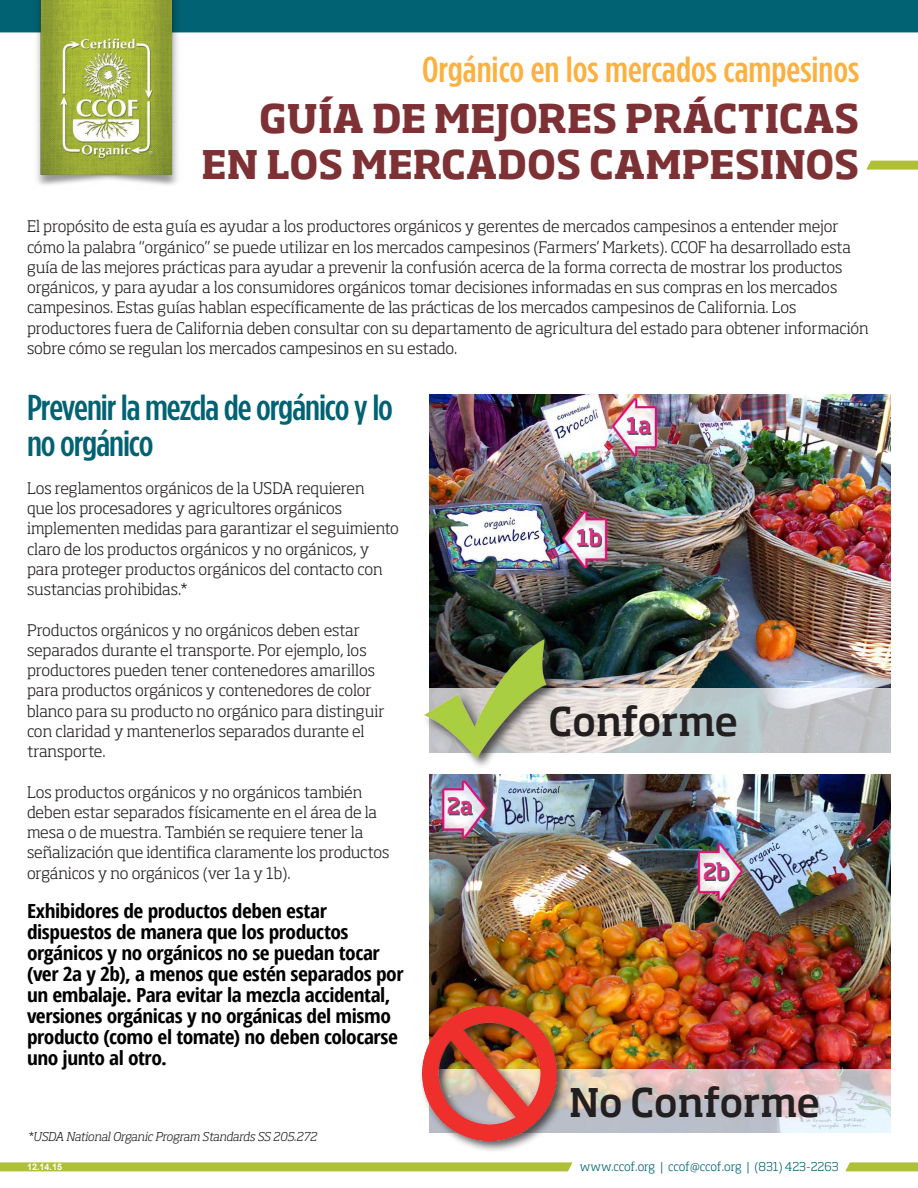
<style>
.page{position:relative;width:918px;height:1188px;background:#fff}
.page>*{position:absolute;margin:0;border:0;box-sizing:border-box;transform-origin:0 0}
.t1{font:700 39px/46.5px "Soho Std";color:#7d3135;text-align:right}
.t2{font:500 39px "Soho Std";letter-spacing:-.01em;color:#231f20}
.t3{font:500 36px/36px "Gotham Condensed";letter-spacing:-.03em;color:#006272;scale:1.1 1}
.t4{font:500 36px "Gotham Condensed";color:#fbb03f;scale:1.1 1}
.t5{font:700 condensed 19.5px/21px "Open Sans";letter-spacing:-.02em;color:#000;scale:1.1 1}
.t6{font:300 15.75px/20.2px "Soho Std";letter-spacing:-.005em;color:#231f20}
.t7{font:italic 300 12px "Soho Std";color:#231f20}
.t8{font:300 12px "Soho Std";letter-spacing:-.01em;color:#006272}
.t9{font:700 9px "Arial";color:#fff}
</style>
<div class="page">
<div style="left:839px;top:1162px;width:79px;height:9px;background:#afbf37"></div>
<svg style="left:839px;top:1162px;width:27px;height:10px"></svg>
<div style="left:0;top:1162px;width:578px;height:9px;background:#afbf37"></div>
<svg style="left:552px;top:1162px;width:26px;height:10px"></svg>
<div style="left:0;top:0;width:918px;height:33px;background:#006272"></div>
<img style="left:26px;top:0;width:158px;height:185px">
<div style="left:856px;top:161px;width:62px;height:9px;background:#afbf37"></div>
<svg style="left:855px;top:160px;width:32px;height:10px"></svg>
<img style="left:430px;top:394px;width:461px;height:295px">
<img style="left:430px;top:775px;width:461px;height:294px">
<svg style="left:569px;top:1069px;width:322px;height:64px"></svg>
<div style="left:419px;top:1003px;width:150px;height:150px;background:#231f20;opacity:.75"></div>
<img style="left:422px;top:1007px;width:134px;height:134px">
<svg style="left:564px;top:689px;width:327px;height:64px"></svg>
<img style="left:424px;top:631px;width:140px;height:145px">
<p class="t4" style="left:422px;top:49px;width:399px">Orgánico en los mercados campesinos</p>
<p class="t1" style="left:202px;top:94px;width:659px">GUÍA DE MEJORES PRÁCTICAS<br>EN LOS MERCADOS CAMPESINOS</p>
<p class="t6" style="left:27px;top:216px;width:843px">El propósito de esta guía es ayudar a los productores orgánicos y gerentes de mercados campesinos a entender mejor cómo la palabra “orgánico” se puede utilizar en los mercados campesinos (Farmers’ Markets). CCOF ha desarrollado esta guía de las mejores prácticas para ayudar a prevenir la confusión acerca de la forma correcta de mostrar los productos orgánicos, y para ayudar a los consumidores orgánicos tomar decisiones informadas en sus compras en los mercados campesinos. Estas guías hablan específicamente de las prácticas de los mercados campesinos de California. Los productores fuera de California deben consultar con su departamento de agricultura del estado para obtener información sobre cómo se regulan los mercados campesinos en su estado.</p>
<p class="t3" style="left:27px;top:388px;width:334px">Prevenir la mezcla de orgánico y lo no orgánico</p>
<p class="t6" style="left:27px;top:478px;width:373px">Los reglamentos orgánicos de la USDA requieren<br>que los procesadores y agricultores orgánicos implementen medidas para garantizar el seguimiento claro de los productos orgánicos y no orgánicos, y para proteger productos orgánicos del contacto con sustancias prohibidas.*</p>
<p class="t6" style="left:27px;top:619px;width:359px">Productos orgánicos y no orgánicos deben estar separados durante el transporte. Por ejemplo, los productores pueden tener contenedores amarillos para productos orgánicos y contenedores de color blanco para su producto no orgánico para distinguir con claridad y mantenerlos separados durante el transporte.</p>
<p class="t6" style="left:27px;top:781px;width:364px">Los productos orgánicos y no orgánicos también deben estar separados físicamente en el área de la mesa o de muestra. También se requiere tener la señalización que identifica claramente los productos orgánicos y no orgánicos (ver 1a y 1b).</p>
<p class="t5" style="left:27px;top:900px;width:344px">Exhibidores de productos deben estar dispuestos de manera que los productos orgánicos y no orgánicos no se puedan tocar (ver 2a y 2b), a menos que estén separados por un embalaje. Para evitar la mezcla accidental, versiones orgánicas y no orgánicas del mismo producto (como el tomate) no deben colocarse uno junto al otro.</p>
<p class="t7" style="left:27px;top:1129px;width:291px">*USDA National Organic Program Standards SS 205.272</p>
<p class="t9" style="left:27px;top:1161px;width:37px">12.14.15</p>
<p class="t2" style="left:549px;top:696px;width:191px">Conforme</p>
<p class="t2" style="left:569px;top:1077px;width:253px">No Conforme</p>
<p class="t8" style="left:580px;top:1159px;width:260px">www.ccof.org | ccof@ccof.org | (831) 423-2263</p>
</div>
